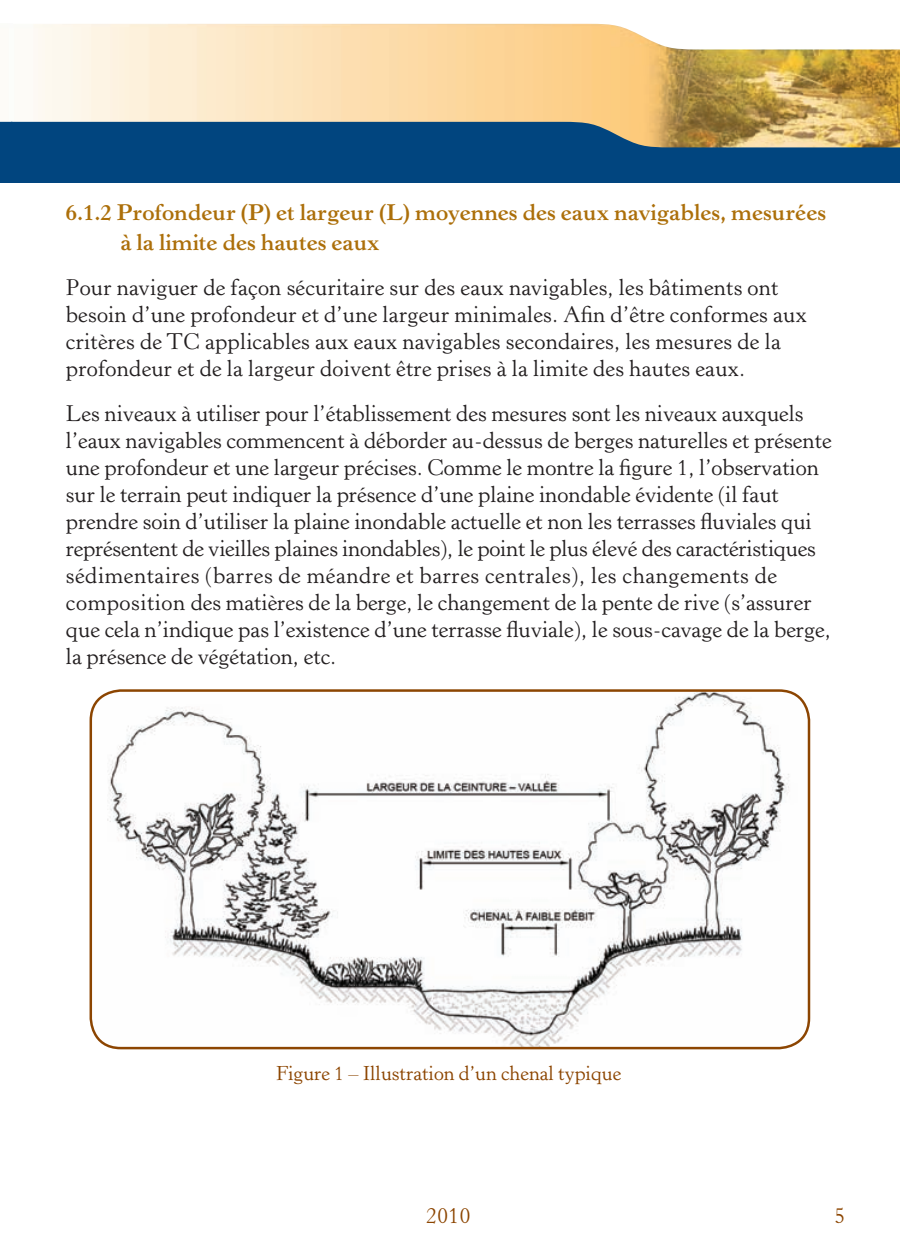
<style>
.page{position:relative;width:900px;height:1258px;background:#fff}
.page>*{position:absolute;margin:0;border:0;box-sizing:border-box;transform-origin:0 0}
.t1{font:22.5px/27px "Horley Old Style MT Std";color:#231f20}
.t2{font:700 22.5px/30px "Horley Old Style MT Std";color:#ac6f0a}
.t3{font:22.5px "Horley Old Style MT Std";color:#8c4501}
.t4{font:20px "Horley Old Style MT Std";color:#8c4501}
</style>
<div class="page">
<img style="left:11px;top:24px;width:888px;height:98px">
<svg style="left:0;top:122px;width:11px;height:61px"></svg>
<svg style="left:11px;top:122px;width:888px;height:61px;fill:#01457f"></svg>
<img style="left:92px;top:690px;width:714px;height:358px">
<div style="left:89px;top:689px;width:720px;height:360px;border:2px solid #8c4501;border-radius:30px"></div>
<p class="t2" style="left:120px;top:197px;width:707px;text-indent:-54px">6.1.2 Profondeur (P) et largeur (L) moyennes des eaux navigables, mesurées à la limite des hautes eaux</p>
<p class="t1" style="left:66px;top:274px;width:742px">Pour naviguer de façon sécuritaire sur des eaux navigables, les bâtiments ont besoin d’une profondeur et d’une largeur minimales. Afin d’être conformes aux critères de TC applicables aux eaux navigables secondaires, les mesures de la profondeur et de la largeur doivent être prises à la limite des hautes eaux.</p>
<p class="t1" style="left:66px;top:400px;width:766px">Les niveaux à utiliser pour l’établissement des mesures sont les niveaux auxquels l’eaux navigables commencent à déborder au-dessus de berges naturelles et présente une profondeur et une largeur précises. Comme le montre la figure 1, l’observation sur le terrain peut indiquer la présence d’une plaine inondable évidente (il faut prendre soin d’utiliser la plaine inondable actuelle et non les terrasses fluviales qui représentent de vieilles plaines inondables), le point le plus élevé des caractéristiques sédimentaires (barres de méandre et barres centrales), les changements de composition des matières de la berge, le changement de la pente de rive (s’assurer que cela n’indique pas l’existence d’une terrasse fluviale), le sous-cavage de la berge, la présence de végétation, etc.</p>
<p class="t4" style="left:276px;top:1061px;width:346px">Figure 1 – Illustration d’un chenal typique</p>
<p class="t3" style="left:425px;top:1201px;width:46px">2010</p>
<p class="t3" style="left:833px;top:1201px;width:13px">5</p>
</div>
